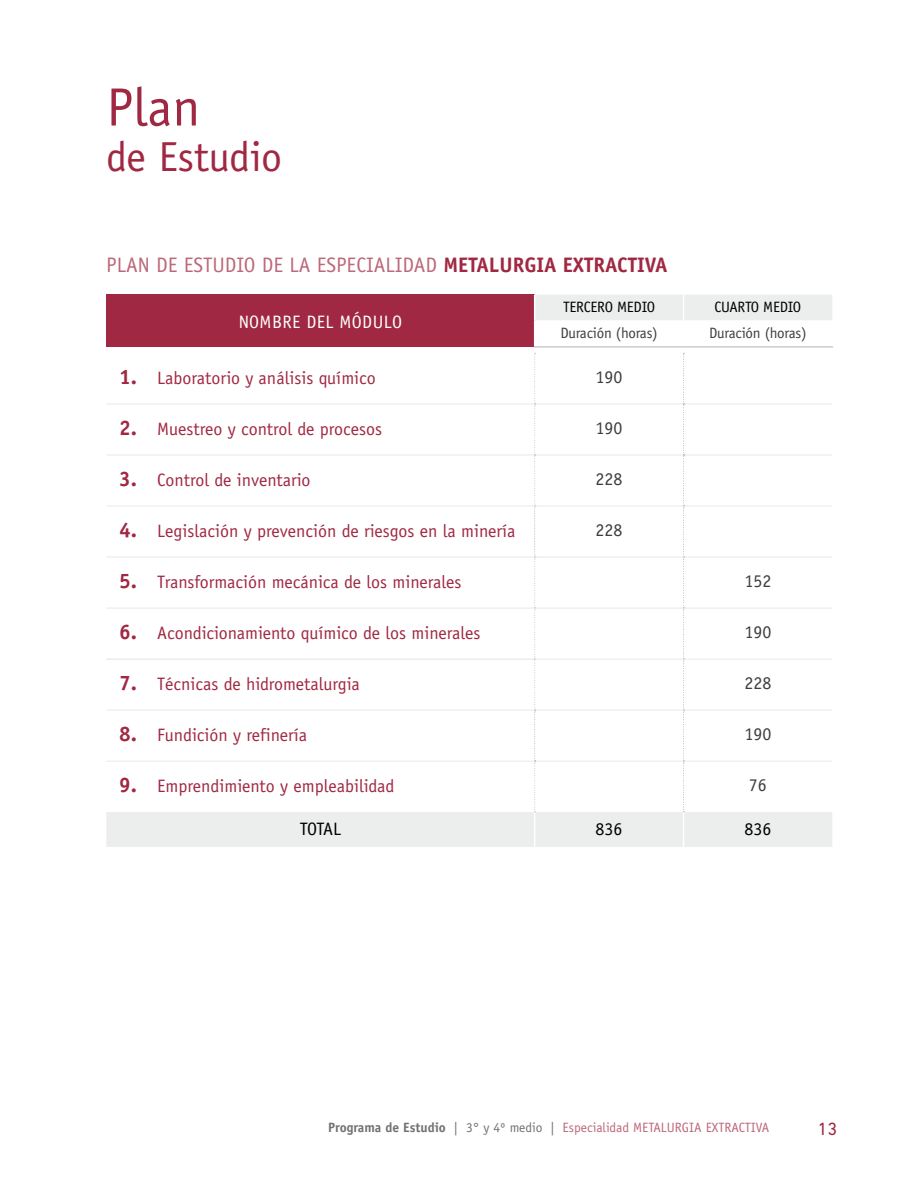
<style>
.page{position:relative;width:918px;height:1188px;background:#fff}
.page>*{position:absolute;margin:0;border:0;box-sizing:border-box;transform-origin:0 0}
.t1{font:54px "Officina Sans";color:#a02842}
.t2{font:42px "Officina Sans";color:#a02842}
.t3{font:21px "Officina Sans";color:#bd687b}
.t4{font:700 21px "Officina Sans";color:#a02842}
.t5{font:18px "Officina Sans";color:#a02842}
.t6{font:18px "Officina Sans";color:#3e3d40}
.t7{font:18px "Officina Sans";letter-spacing:.02em;color:#fff}
.t8{font:18px "Officina Sans";color:#000}
.t9{font:18px "DIN Next LT Pro";color:#a02842}
.t10{font:15px "Officina Sans";letter-spacing:-.015em;color:#3e3d40}
.t11{font:15px "Officina Sans";color:#000}
.t12{font:13.5px "Officina Sans";color:#bd687b}
.s1{font-weight:700;color:#a02842}
.s2{font-weight:700;font-size:21px}
.s3{font-weight:700;color:#707172}
.s4{color:#707172}
</style>
<div class="page">
<svg style="left:106px;top:295px;width:726px;height:552px"></svg>
<hr style="left:684px;top:404px;width:148px;height:1px;background:#e9e9ea">
<hr style="left:535px;top:455px;width:148px;height:1px;background:#e9e9ea">
<hr style="left:684px;top:455px;width:148px;height:1px;background:#e9e9ea">
<hr style="left:106px;top:506px;width:41px;height:1px;background:#e9e9ea">
<hr style="left:147px;top:506px;width:388px;height:1px;background:#e9e9ea">
<svg style="left:683px;top:295px;width:1px;height:52px"></svg>
<svg style="left:534px;top:295px;width:1px;height:52px"></svg>
<hr style="left:684px;top:506px;width:148px;height:1px;background:#e9e9ea">
<hr style="left:106px;top:455px;width:41px;height:1px;background:#e9e9ea">
<hr style="left:147px;top:455px;width:387px;height:1px;background:#e9e9ea">
<hr style="left:535px;top:404px;width:148px;height:1px;background:#e9e9ea">
<hr style="left:534px;top:812px;width:1px;height:35px;background:#fff">
<hr style="left:535px;top:321px;width:149px;height:1px;background:#fff">
<hr style="left:684px;top:321px;width:149px;height:1px;background:#fff">
<hr style="left:535px;top:506px;width:149px;height:1px;background:#e9e9ea">
<hr style="left:534px;top:347px;width:150px;height:1px;background:#b1b3b4">
<hr style="left:684px;top:347px;width:149px;height:1px;background:#b1b3b4">
<hr style="left:106px;top:557px;width:41px;height:1px;background:#e9e9ea">
<hr style="left:147px;top:557px;width:388px;height:1px;background:#e9e9ea">
<hr style="left:106px;top:608px;width:41px;height:1px;background:#e9e9ea">
<hr style="left:147px;top:608px;width:388px;height:1px;background:#e9e9ea">
<hr style="left:535px;top:659px;width:149px;height:1px;background:#e9e9ea">
<hr style="left:684px;top:659px;width:148px;height:1px;background:#e9e9ea">
<hr style="left:535px;top:557px;width:149px;height:1px;background:#e9e9ea">
<hr style="left:535px;top:608px;width:149px;height:1px;background:#e9e9ea">
<hr style="left:535px;top:710px;width:149px;height:1px;background:#e9e9ea">
<hr style="left:535px;top:761px;width:149px;height:1px;background:#e9e9ea">
<hr style="left:684px;top:557px;width:148px;height:1px;background:#e9e9ea">
<hr style="left:684px;top:608px;width:148px;height:1px;background:#e9e9ea">
<svg style="left:683px;top:353px;width:2px;height:459px"></svg>
<hr style="left:684px;top:710px;width:148px;height:1px;background:#e9e9ea">
<hr style="left:684px;top:761px;width:148px;height:1px;background:#e9e9ea">
<hr style="left:683px;top:812px;width:1px;height:35px;background:#fff">
<hr style="left:106px;top:710px;width:41px;height:1px;background:#e9e9ea">
<hr style="left:147px;top:710px;width:388px;height:1px;background:#e9e9ea">
<hr style="left:106px;top:761px;width:41px;height:1px;background:#e9e9ea">
<hr style="left:147px;top:761px;width:388px;height:1px;background:#e9e9ea">
<svg style="left:534px;top:353px;width:2px;height:459px"></svg>
<hr style="left:106px;top:404px;width:41px;height:1px;background:#e9e9ea">
<hr style="left:147px;top:404px;width:388px;height:1px;background:#e9e9ea">
<hr style="left:106px;top:659px;width:41px;height:1px;background:#e1e2e3">
<hr style="left:147px;top:659px;width:387px;height:1px;background:#e1e2e3">
<h1 class="t1" style="left:106px;top:76px;width:96px">Plan</h1>
<h2 class="t2" style="left:106px;top:132px;width:177px">de Estudio</h2>
<p class="t3" style="left:106px;top:252px;width:364px">PLAN DE ESTUDIO DE LA ESPECIALIDAD <span class="s1">METALURGIA</span></p>
<p class="t4" style="left:563px;top:251px;width:33px">EXTRACTI</p>
<p class="t4" style="left:645px;top:251px;width:22px">VA</p>
<p class="t7" style="left:239px;top:311px;width:165px">NOMBRE DEL MÓDULO</p>
<p class="t11" style="left:563px;top:298px;width:15px">Tercero</p>
<p class="t11" style="left:617px;top:298px;width:9px">medio</p>
<p class="t11" style="left:715px;top:298px;width:15px">Cuarto</p>
<p class="t11" style="left:763px;top:298px;width:9px">medio</p>
<p class="t10" style="left:560px;top:325px;width:99px">Duración (horas)</p>
<p class="t10" style="left:709px;top:325px;width:99px">Duración (horas)</p>
<p class="t5" style="left:119px;top:368px;width:258px"><span class="s2">1.</span> Laboratorio y análisis químico</p>
<p class="t6" style="left:596px;top:366px;width:28px">190</p>
<p class="t5" style="left:119px;top:419px;width:264px"><span class="s2">2.</span> Muestreo y control de procesos</p>
<p class="t6" style="left:596px;top:417px;width:28px">190</p>
<p class="t5" style="left:119px;top:470px;width:193px"><span class="s2">3.</span> Control de inventario</p>
<p class="t6" style="left:596px;top:469px;width:28px">228</p>
<p class="t5" style="left:119px;top:521px;width:398px"><span class="s2">4.</span> Legislación y prevención de riesgos en la minería</p>
<p class="t6" style="left:596px;top:520px;width:28px">228</p>
<p class="t5" style="left:119px;top:572px;width:344px"><span class="s2">5.</span> Transformación mecánica de los minerales</p>
<p class="t6" style="left:744px;top:571px;width:28px">152</p>
<p class="t5" style="left:119px;top:623px;width:363px"><span class="s2">6.</span> Acondicionamiento químico de los minerales</p>
<p class="t6" style="left:744px;top:622px;width:28px">190</p>
<p class="t5" style="left:119px;top:674px;width:242px"><span class="s2">7.</span> Técnicas de hidrometalurgia</p>
<p class="t6" style="left:744px;top:673px;width:28px">228</p>
<p class="t5" style="left:119px;top:725px;width:190px"><span class="s2">8.</span> Fundición y refinería</p>
<p class="t6" style="left:744px;top:724px;width:28px">190</p>
<p class="t5" style="left:119px;top:776px;width:277px"><span class="s2">9.</span> Emprendimiento y empleabilidad</p>
<p class="t6" style="left:749px;top:775px;width:19px">76</p>
<p class="t8" style="left:300px;top:819px;width:43px">TOTAL</p>
<p class="t8" style="left:596px;top:819px;width:28px">836</p>
<p class="t8" style="left:744px;top:819px;width:28px">836</p>
<p class="t12" style="left:328px;top:1120px;width:443px"><span class="s3">PROGRAMA DE ESTUDIO</span> <span class="s4">| 3° y 4º medio |</span> Especialidad Metalurgia Extractiva</p>
<p class="t9" style="left:818px;top:1118px;width:21px">13</p>
</div>
